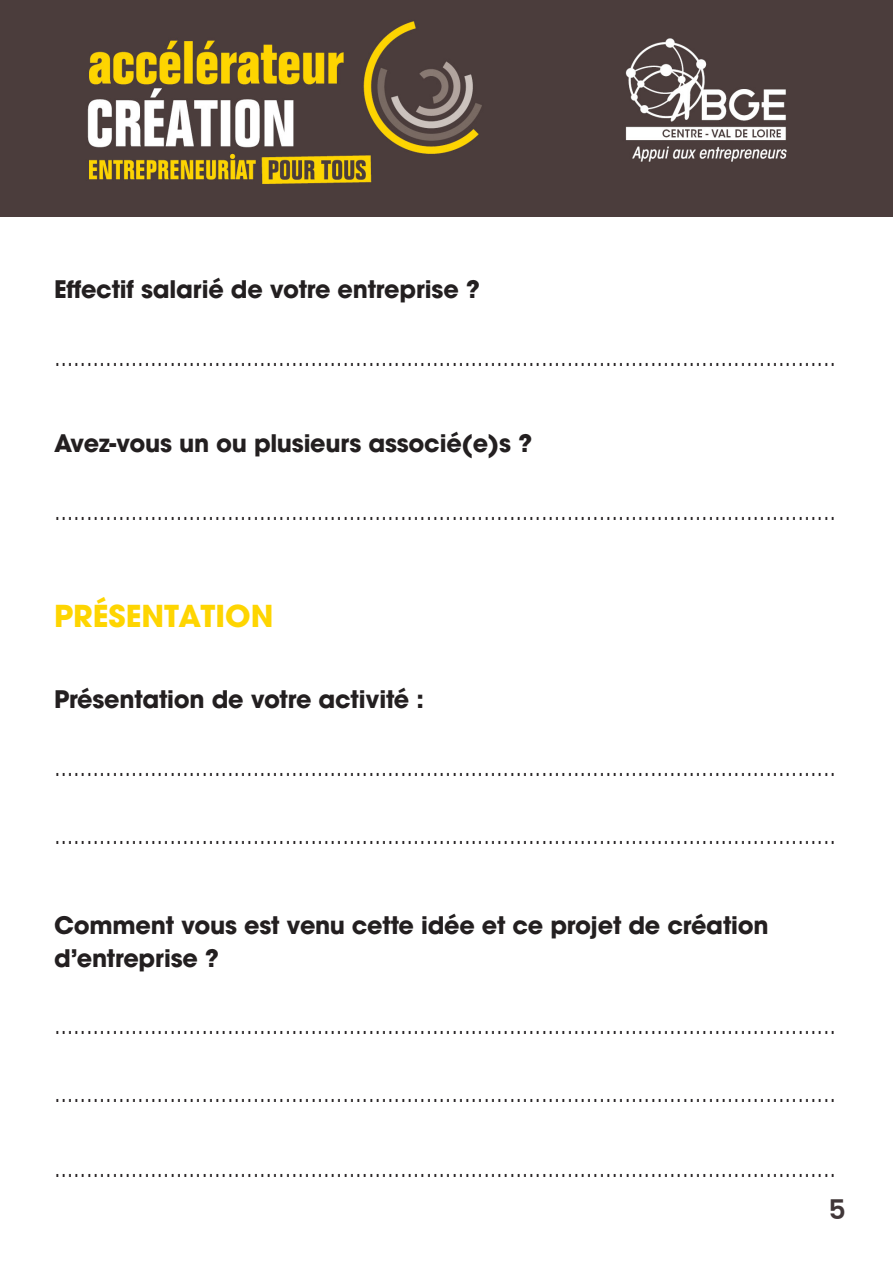
<style>
.page{position:relative;width:893px;height:1263px;background:#fff}
.page>*{position:absolute;margin:0;border:0;box-sizing:border-box;transform-origin:0 0}
.t1{font:700 30px "ITC Avant Garde Pro";color:#fed501}
.t2{font:600 27px "Poppins";color:#413739}
.t3{font:24px "ITC Avant Garde Pro";color:#231f20}
.t4{font:700 24px "ITC Avant Garde Pro";letter-spacing:-.01em;color:#231f20}
</style>
<div class="page">
<img style="left:0;top:0;width:893px;height:217px">
<p class="t4" style="left:54px;top:274px;width:427px">Effectif salarié de votre entreprise ?</p>
<p class="t3" style="left:54px;top:343px;width:784px">..........................................................................................................................</p>
<p class="t4" style="left:54px;top:427px;width:480px">Avez-vous un ou plusieurs associé(e)s ?</p>
<p class="t3" style="left:54px;top:496px;width:784px">..........................................................................................................................</p>
<p class="t1" style="left:54px;top:596px;width:221px">PRÉSENTATION</p>
<p class="t4" style="left:54px;top:683px;width:371px">Présentation de votre activité :</p>
<p class="t3" style="left:54px;top:752px;width:784px">..........................................................................................................................</p>
<p class="t3" style="left:54px;top:820px;width:784px">..........................................................................................................................</p>
<p class="t4" style="left:54px;top:909px;width:716px">Comment vous est venu cette idée et ce projet de création</p>
<p class="t4" style="left:54px;top:942px;width:167px">d’entreprise ?</p>
<p class="t3" style="left:54px;top:1010px;width:784px">..........................................................................................................................</p>
<p class="t3" style="left:54px;top:1078px;width:784px">..........................................................................................................................</p>
<p class="t3" style="left:54px;top:1153px;width:784px">..........................................................................................................................</p>
<p class="t2" style="left:828px;top:1194px;width:19px">5</p>
</div>
